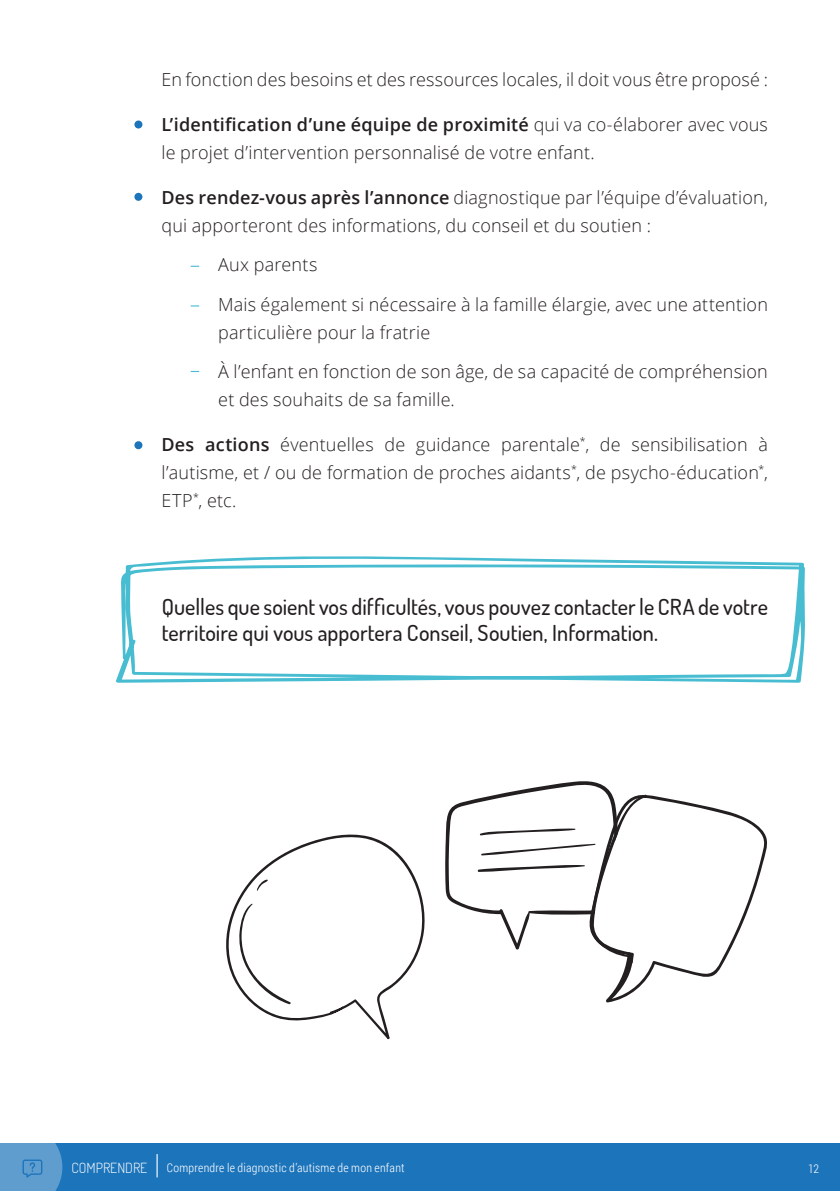
<style>
.page{position:relative;width:840px;height:1191px;background:#fff}
.page>*{position:absolute;margin:0;border:0;box-sizing:border-box;transform-origin:0 0}
.t1{font:200 22px/26px "Dosis";color:#231f20}
.t2{font:300 18px/28px "Open Sans";letter-spacing:.01em;color:#231f20}
.t3{font:200 14px "Dosis";color:#fff}
.t4{font:300 12px "Roboto Condensed";letter-spacing:.02em;color:#fff}
.s1{font-weight:600}
</style>
<div class="page">
<div style="left:134px;top:120px;width:8px;height:8px;background:#1c74bb;border-radius:50%"></div>
<div style="left:134px;top:193px;width:8px;height:8px;background:#1c74bb;border-radius:50%"></div>
<div style="left:134px;top:441px;width:8px;height:8px;background:#1c74bb;border-radius:50%"></div>
<svg style="left:116px;top:556px;width:689px;height:126px"></svg>
<svg style="left:226px;top:834px;width:199px;height:205px"></svg>
<svg style="left:238px;top:903px;width:53px;height:101px"></svg>
<svg style="left:257px;top:879px;width:11px;height:12px"></svg>
<svg style="left:445px;top:781px;width:322px;height:221px"></svg>
<div style="left:0;top:1143px;width:839px;height:48px;background:#1c74bb"></div>
<svg style="left:156px;top:1154px;width:1px;height:23px"></svg>
<svg style="left:0;top:1143px;width:62px;height:48px;background:#5a9acd"></svg>
<p class="t2" style="left:161px;top:65px;width:607px">En fonction des besoins et des ressources locales, il doit vous être proposé :</p>
<p class="t2" style="left:161px;top:110px;width:607px"><span class="s1">L’identification d’une équipe de proximité</span> qui va co-élaborer avec vous le projet d’intervention personnalisé de votre enfant.</p>
<p class="t2" style="left:161px;top:183px;width:607px"><span class="s1">Des rendez-vous après l’annonce</span> diagnostique par l’équipe d’évaluation, qui apporteront des informations, du conseil et du soutien :</p>
<p class="t2" style="left:218px;top:244px;width:551px;line-height:39.4px">Aux parents<br>Mais également si nécessaire à la famille élargie, avec une attention</p>
<p class="t2" style="left:218px;top:312px;width:551px;line-height:39.4px">particulière pour la fratrie<br>À l’enfant en fonction de son âge, de sa capacité de compréhension</p>
<p class="t2" style="left:218px;top:385px;width:238px">et des souhaits de sa famille.</p>
<p class="t2" style="left:161px;top:430px;width:607px;text-align:justify"><span class="s1">Des actions</span> éventuelles de guidance parentale<sup>*</sup>, de sensibilisation à l’autisme, et / ou de formation de proches aidants<sup>*</sup>, de psycho-éducation<sup>*</sup>, ETP<sup>*</sup>, etc.</p>
<p class="t1" style="left:162px;top:593px;width:607px">Quelles que soient vos difficultés, vous pouvez contacter le CRA de votre territoire qui vous apportera Conseil, Soutien, Information.</p>
<p class="t3" style="left:71px;top:1158px;width:77px">COMPRENDRE</p>
<p class="t4" style="left:167px;top:1159px;width:239px">Comprendre le diagnostic d’autisme de mon enfant</p>
<p class="t4" style="left:807px;top:1160px;width:12px">12</p>
</div>
